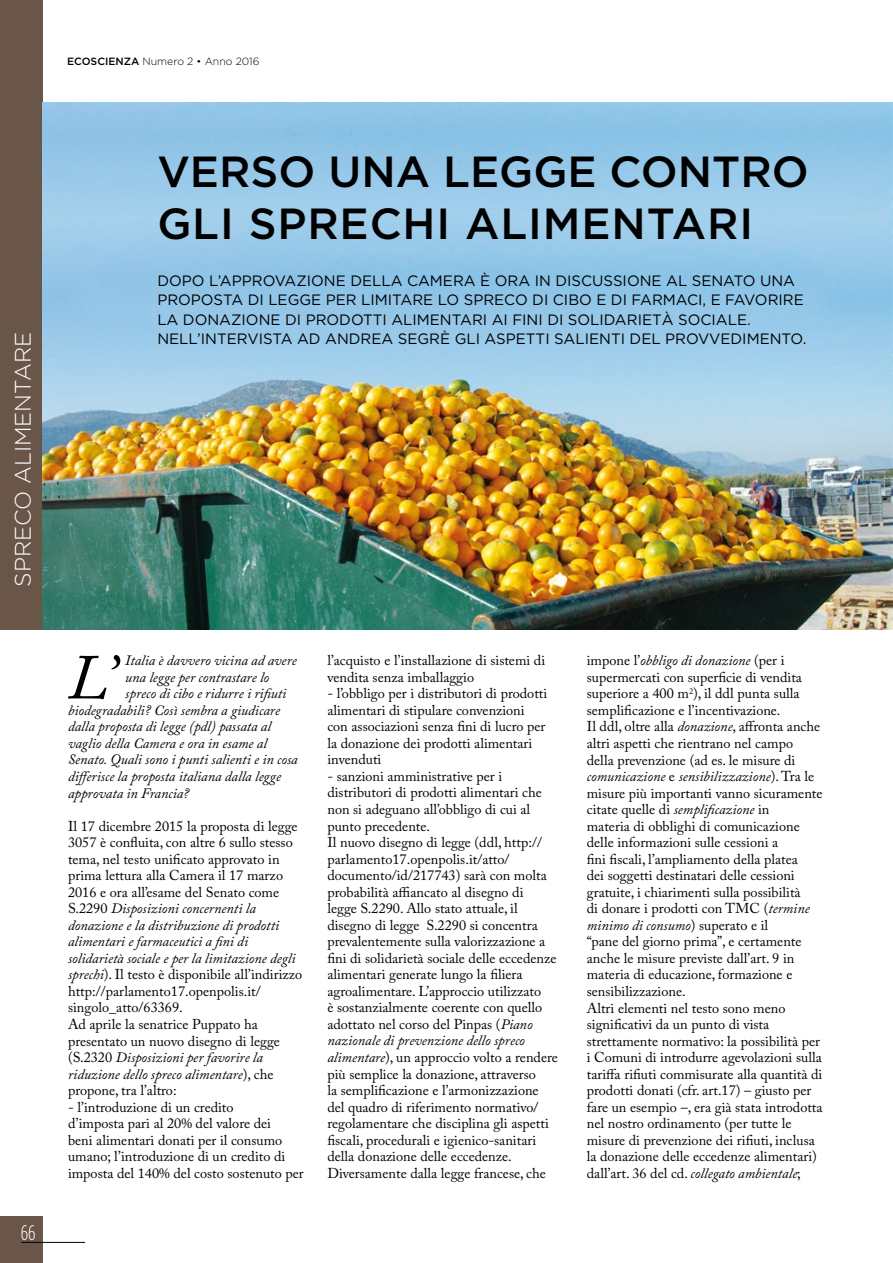
<style>
.page{position:relative;width:893px;height:1263px;background:#fff}
.page>*{position:absolute;margin:0;border:0;box-sizing:border-box;transform-origin:0 0}
.t1{font:italic 63.3px "Adobe Caslon Pro";color:#000}
.t2{font:500 43.5px/52.5px "Gotham HTF";letter-spacing:.01em;color:#000}
.t3{font:300 22.5px "Gotham HTF";color:#fff}
.t4{font:300 condensed 21px "Gotham HTF";color:#fff}
.t5{font:15px/19.5px "Gotham HTF";color:#000}
.t6{font:14.25px/16.5px "Adobe Caslon Pro";color:#000}
.t7{font:italic 14.25px "Adobe Caslon Pro";color:#000}
.t8{font:300 10.5px "Gotham HTF";color:#000}
.s1{font-weight:500}
.s2{font-style:italic}
</style>
<div class="page">
<div style="left:0;top:1216px;width:43px;height:47px;background:#6a5648"></div>
<hr style="left:21px;top:1242px;width:64px;height:1px;background:#000">
<div style="left:0;top:0;width:43px;height:629px;background:#6a5648"></div>
<img style="left:43px;top:102px;width:850px;height:527px">
<p class="t8" style="left:67px;top:56px;width:194px"><span class="s1">ECOSCIENZA</span> Numero 2 • Anno 2016</p>
<h3 class="t3" style="left:11px;top:587px;width:256px;rotate:-90deg">SPRECO ALIMENTARE</h3>
<h3 class="t4" style="left:21px;top:1221px;width:16px">66</h3>
<h2 class="t2" style="left:157px;top:144px;width:653px">VERSO UNA LEGGE CONTRO<br>GLI SPRECHI ALIMENTARI</h2>
<p class="t5" style="left:157px;top:270px;width:651px">DOPO L’APPROVAZIONE DELLA CAMERA È ORA IN DISCUSSIONE AL SENATO UNA PROPOSTA DI LEGGE PER LIMITARE LO SPRECO DI CIBO E DI FARMACI, E FAVORIRE LA DONAZIONE DI PRODOTTI ALIMENTARI AI FINI DI SOLIDARIETÀ SOCIALE.<br>NELL’INTERVISTA AD ANDREA SEGRÈ GLI ASPETTI SALIENTI DEL PROVVEDIMENTO.</p>
<h1 class="t1" style="left:68px;top:639px;width:50px">L’</h1>
<p class="t7" style="left:125px;top:652px;width:173px">Italia è davvero vicina ad avere</p>
<p class="t7" style="left:125px;top:669px;width:145px">una legge per contrastare lo</p>
<p class="t7" style="left:125px;top:685px;width:163px">spreco di cibo e ridurre i rifiuti</p>
<p class="t7" style="left:68px;top:702px;width:213px">biodegradabili? Così sembra a giudicare</p>
<p class="t7" style="left:68px;top:718px;width:204px">dalla proposta di legge (pdl) passata al</p>
<p class="t7" style="left:68px;top:735px;width:200px">vaglio della Camera e ora in esame al</p>
<p class="t7" style="left:68px;top:751px;width:231px">Senato. Quali sono i punti salienti e in cosa</p>
<p class="t7" style="left:68px;top:768px;width:214px">differisce la proposta italiana dalla legge</p>
<p class="t7" style="left:68px;top:784px;width:123px">approvata in Francia?</p>
<p class="t6" style="left:68px;top:817px;width:236px">Il 17 dicembre 2015 la proposta di legge 3057 è confluita, con altre 6 sullo stesso tema, nel testo unificato approvato in prima lettura alla Camera il 17 marzo 2016 e ora all’esame del Senato come S.2290 <span class="s2">Disposizioni concernenti la donazione e la distribuzione di prodotti alimentari e farmaceutici a fini di solidarietà sociale e per la limitazione degli sprechi</span>). Il testo è disponibile all’indirizzo http://parlamento17.openpolis.it/ singolo_atto/63369.<br>Ad aprile la senatrice Puppato ha presentato un nuovo disegno di legge (S.2320 <span class="s2">Disposizioni per favorire la riduzione dello spreco alimentare</span>), che propone, tra l’altro:</p>
<p class="t6" style="left:68px;top:1098px;width:237px">- l’introduzione di un credito<br>d’imposta pari al 20% del valore dei<br>beni alimentari donati per il consumo umano; l’introduzione di un credito di imposta del 140% del costo sostenuto per</p>
<p class="t6" style="left:327px;top:652px;width:219px">l’acquisto e l’installazione di sistemi di vendita senza imballaggio</p>
<p class="t6" style="left:327px;top:685px;width:221px">- l’obbligo per i distributori di prodotti alimentari di stipulare convenzioni con associazioni senza fini di lucro per la donazione dei prodotti alimentari invenduti</p>
<p class="t6" style="left:327px;top:768px;width:232px">- sanzioni amministrative per i distributori di prodotti alimentari che non si adeguano all’obbligo di cui al punto precedente.<br>Il nuovo disegno di legge (ddl, http:// parlamento17.openpolis.it/atto/ documento/id/217743) sarà con molta probabilità affiancato al disegno di<br>legge S.2290. Allo stato attuale, il disegno di legge S.2290 si concentra prevalentemente sulla valorizzazione a fini di solidarietà sociale delle eccedenze alimentari generate lungo la filiera agroalimentare. L’approccio utilizzato<br>è sostanzialmente coerente con quello adottato nel corso del Pinpas (<span class="s2">Piano nazionale di prevenzione dello spreco alimentare</span>), un approccio volto a rendere più semplice la donazione, attraverso<br>la semplificazione e l’armonizzazione del quadro di riferimento normativo/ regolamentare che disciplina gli aspetti fiscali, procedurali e igienico-sanitari della donazione delle eccedenze.<br>Diversamente dalla legge francese, che</p>
<p class="t6" style="left:587px;top:652px;width:237px">impone l’<span class="s2">obbligo di donazione</span> (per i supermercati con superficie di vendita superiore a 400 m<sup>2</sup>), il ddl punta sulla semplificazione e l’incentivazione.<br>Il ddl, oltre alla <span class="s2">donazione</span>, affronta anche altri aspetti che rientrano nel campo della prevenzione (ad es. le misure di <span class="s2">comunicazione</span> e <span class="s2">sensibilizzazione</span>). Tra le misure più importanti vanno sicuramente citate quelle di <span class="s2">semplificazione</span> in<br>materia di obblighi di comunicazione delle informazioni sulle cessioni a<br>fini fiscali, l’ampliamento della platea<br>dei soggetti destinatari delle cessioni gratuite, i chiarimenti sulla possibilità<br>di donare i prodotti con TMC (<span class="s2">termine minimo di consumo</span>) superato e il<br>“pane del giorno prima”, e certamente anche le misure previste dall’art. 9 in materia di educazione, formazione e sensibilizzazione.<br>Altri elementi nel testo sono meno significativi da un punto di vista strettamente normativo: la possibilità per i Comuni di introdurre agevolazioni sulla tariffa rifiuti commisurate alla quantità di prodotti donati (cfr. art.17) – giusto per fare un esempio –, era già stata introdotta nel nostro ordinamento (per tutte le misure di prevenzione dei rifiuti, inclusa la donazione delle eccedenze alimentari) dall’art. 36 del cd. <span class="s2">collegato ambientale</span>;</p>
</div>
